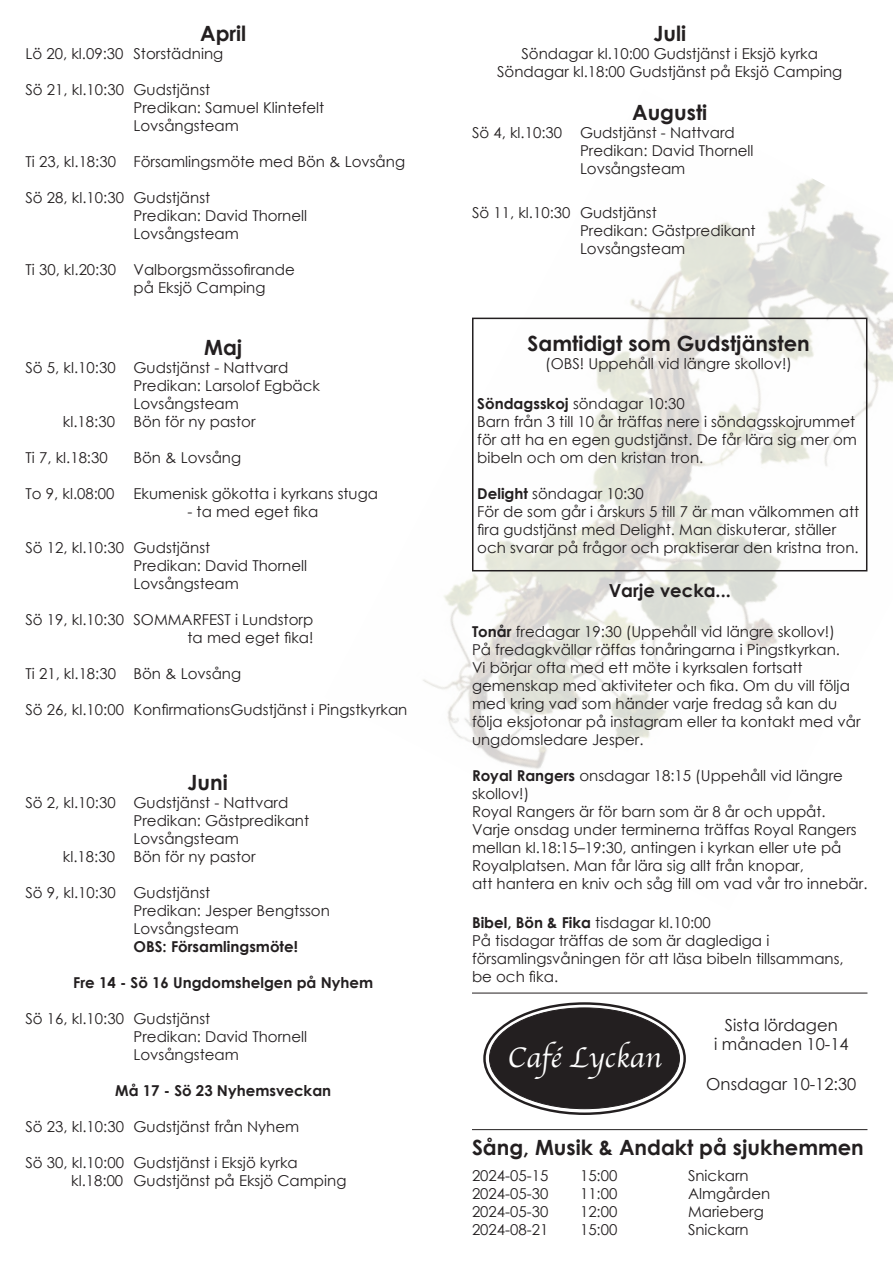
<style>
.page{position:relative;width:893px;height:1263px;background:#fff}
.page>*{position:absolute;margin:0;border:0;box-sizing:border-box;transform-origin:0 0}
.t1{font:29.55px "Apple Chancery";color:#fff}
.t2{font:700 21px "Century Gothic";color:#231f20}
.t3{font:700 18px "Century Gothic";color:#231f20}
.t4{font:16.5px/19.8px "Century Gothic";color:#231f20;text-align:center}
.t5{font:15px/18px "Century Gothic";color:#231f20}
.t6{font:700 15px "Century Gothic";color:#231f20}
.s1{font-weight:700}
</style>
<div class="page">
<img style="left:423px;top:178px;width:470px;height:591px">
<hr style="left:472px;top:1129px;width:395px;height:1px;background:#231f20">
<div style="left:472px;top:318px;width:395px;height:253px;border:2px solid #231f20"></div>
<div style="left:489px;top:1008px;width:190px;height:101px;background:#231f20;border-radius:50%"></div>
<hr style="left:472px;top:993px;width:395px;height:1px;background:#231f20">
<h2 class="t2" style="left:200px;top:18px;width:48px">April</h2>
<p class="t5" style="left:26px;top:45px;width:199px">Lö 20, kl.09:30 Storstädning</p>
<p class="t5" style="left:134px;top:81px;width:192px;text-indent:-108px">Sö 21, kl.10:30 Gudstjänst<br>Predikan: Samuel Klintefelt<br>Lovsångsteam</p>
<p class="t5" style="left:26px;top:153px;width:381px">Ti 23, kl.18:30 Församlingsmöte med Bön &amp; Lovsång</p>
<p class="t5" style="left:134px;top:189px;width:175px;text-indent:-108px">Sö 28, kl.10:30 Gudstjänst<br>Predikan: David Thornell<br>Lovsångsteam</p>
<p class="t5" style="left:134px;top:261px;width:163px;text-indent:-108px">Ti 30, kl.20:30 Valborgsmässofirande på Eksjö Camping</p>
<h2 class="t2" style="left:204px;top:331px;width:40px">Maj</h2>
<p class="t5" style="left:26px;top:358px;width:264px">Sö 5, kl.10:30 Gudstjänst - Nattvard</p>
<p class="t5" style="left:134px;top:376px;width:188px">Predikan: Larsolof Egbäck</p>
<p class="t5" style="left:134px;top:394px;width:107px">Lovsångsteam</p>
<p class="t5" style="left:63px;top:412px;width:194px">kl.18:30 Bön för ny pastor</p>
<p class="t5" style="left:26px;top:448px;width:84px">Ti 7, kl.18:30</p>
<p class="t5" style="left:134px;top:448px;width:109px">Bön &amp; Lovsång</p>
<p class="t5" style="left:26px;top:484px;width:91px">To 9, kl.08:00</p>
<p class="t5" style="left:134px;top:484px;width:246px">Ekumenisk gökotta i kyrkans stuga</p>
<p class="t5" style="left:188px;top:502px;width:132px">- ta med eget fika</p>
<p class="t5" style="left:134px;top:538px;width:175px;text-indent:-108px">Sö 12, kl.10:30 Gudstjänst<br>Predikan: David Thornell<br>Lovsångsteam</p>
<p class="t5" style="left:26px;top:610px;width:290px;text-align:right">Sö 19, kl.10:30 SOMMARFEST i Lundstorp ta med eget fika!</p>
<p class="t5" style="left:26px;top:664px;width:217px">Ti 21, kl.18:30 Bön &amp; Lovsång</p>
<p class="t5" style="left:26px;top:700px;width:383px">Sö 26, kl.10:00 KonfirmationsGudstjänst i Pingstkyrkan</p>
<h2 class="t2" style="left:188px;top:767px;width:42px">Juni</h2>
<p class="t5" style="left:26px;top:793px;width:264px">Sö 2, kl.10:30 Gudstjänst - Nattvard</p>
<p class="t5" style="left:134px;top:811px;width:177px">Predikan: Gästpredikant</p>
<p class="t5" style="left:134px;top:829px;width:107px">Lovsångsteam</p>
<p class="t5" style="left:63px;top:847px;width:194px">kl.18:30 Bön för ny pastor</p>
<p class="t5" style="left:134px;top:883px;width:198px;text-indent:-108px">Sö 9, kl.10:30 Gudstjänst<br>Predikan: Jesper Bengtsson<br>Lovsångsteam</p>
<p class="t6" style="left:134px;top:935px;width:166px">OBS: Församlingsmöte!</p>
<p class="t6" style="left:73px;top:971px;width:302px">Fre 14 - Sö 16 Ungdomshelgen på Nyhem</p>
<p class="t5" style="left:134px;top:1009px;width:175px;text-indent:-108px">Sö 16, kl.10:30 Gudstjänst<br>Predikan: David Thornell<br>Lovsångsteam</p>
<p class="t6" style="left:115px;top:1079px;width:218px">Må 17 - Sö 23 Nyhemsveckan</p>
<p class="t5" style="left:26px;top:1117px;width:275px">Sö 23, kl.10:30 Gudstjänst från Nyhem</p>
<p class="t5" style="left:71px;top:1153px;width:277px;text-indent:-46px">Sö 30, kl.10:00 Gudstjänst i Eksjö kyrka kl.18:00 Gudstjänst på Eksjö Camping</p>
<h2 class="t2" style="left:653px;top:18px;width:34px">Juli</h2>
<p class="t5" style="left:497px;top:45px;width:347px;text-align:center">Söndagar kl.10:00 Gudstjänst i Eksjö kyrka<br>Söndagar kl.18:00 Gudstjänst på Eksjö Camping</p>
<h2 class="t2" style="left:632px;top:97px;width:77px">Augusti</h2>
<p class="t5" style="left:580px;top:124px;width:175px;text-indent:-108px">Sö 4, kl.10:30 Gudstjänst - Nattvard<br>Predikan: David Thornell<br>Lovsångsteam</p>
<p class="t5" style="left:580px;top:203px;width:177px;text-indent:-108px">Sö 11, kl.10:30 Gudstjänst<br>Predikan: Gästpredikant<br>Lovsångsteam</p>
<h2 class="t2" style="left:528px;top:327px;width:284px">Samtidigt som Gudstjänsten</h2>
<p class="t5" style="left:545px;top:354px;width:248px">(OBS! Uppehåll vid längre skollov!)</p>
<p class="t5" style="left:477px;top:394px;width:381px"><span class="s1">Söndagsskoj</span> söndagar 10:30<br>Barn från 3 till 10 år träffas nere i söndagsskojrummet för att ha en egen gudstjänst. De får lära sig mer om bibeln och om den kristan tron.</p>
<p class="t5" style="left:477px;top:484px;width:383px"><span class="s1">Delight</span> söndagar 10:30<br>För de som går i årskurs 5 till 7 är man välkommen att fira gudstjänst med Delight. Man diskuterar, ställer och svarar på frågor och praktiserar den kristna tron.</p>
<p class="t3" style="left:609px;top:577px;width:124px">Varje vecka...</p>
<p class="t5" style="left:472px;top:622px;width:390px"><span class="s1">Tonår</span> fredagar 19:30 (Uppehåll vid längre skollov!)<br>På fredagkvällar räffas tonåringarna i Pingstkyrkan.<br>Vi börjar ofta med ett möte i kyrksalen fortsatt gemenskap med aktiviteter och fika. Om du vill följa med kring vad som händer varje fredag så kan du följa eksjotonar på instagram eller ta kontakt med vår ungdomsledare Jesper.</p>
<p class="t5" style="left:472px;top:766px;width:397px"><span class="s1">Royal Rangers</span> onsdagar 18:15 (Uppehåll vid längre skollov!)<br>Royal Rangers är för barn som är 8 år och uppåt.<br>Varje onsdag under terminerna träffas Royal Rangers mellan kl.18:15–19:30, antingen i kyrkan eller ute på Royalplatsen. Man får lära sig allt från knopar,<br>att hantera en kniv och såg till om vad vår tro innebär.</p>
<p class="t5" style="left:472px;top:913px;width:373px"><span class="s1">Bibel, Bön &amp; Fika</span> tisdagar kl.10:00<br>På tisdagar träffas de som är daglediga i församlingsvåningen för att läsa bibeln tillsammans, be och fika.</p>
<h1 class="t1" style="left:508px;top:1034px;width:155px">Café Lyckan</h1>
<p class="t4" style="left:714px;top:1014px;width:136px">Sista lördagen<br>i månaden 10-14</p>
<p class="t4" style="left:706px;top:1074px;width:152px">Onsdagar 10-12:30</p>
<h2 class="t2" style="left:472px;top:1131px;width:393px">Sång, Musik &amp; Andakt på sjukhemmen</h2>
<p class="t5" style="left:472px;top:1166px;width:78px">2024-05-15</p>
<p class="t5" style="left:580px;top:1166px;width:39px">15:00</p>
<p class="t5" style="left:688px;top:1166px;width:62px">Snickarn</p>
<p class="t5" style="left:472px;top:1184px;width:78px">2024-05-30</p>
<p class="t5" style="left:580px;top:1184px;width:39px">11:00</p>
<p class="t5" style="left:688px;top:1184px;width:84px">Almgården</p>
<p class="t5" style="left:472px;top:1202px;width:78px">2024-05-30</p>
<p class="t5" style="left:580px;top:1202px;width:39px">12:00</p>
<p class="t5" style="left:688px;top:1202px;width:77px">Marieberg</p>
<p class="t5" style="left:472px;top:1220px;width:78px">2024-08-21</p>
<p class="t5" style="left:580px;top:1220px;width:39px">15:00</p>
<p class="t5" style="left:688px;top:1220px;width:62px">Snickarn</p>
</div>
